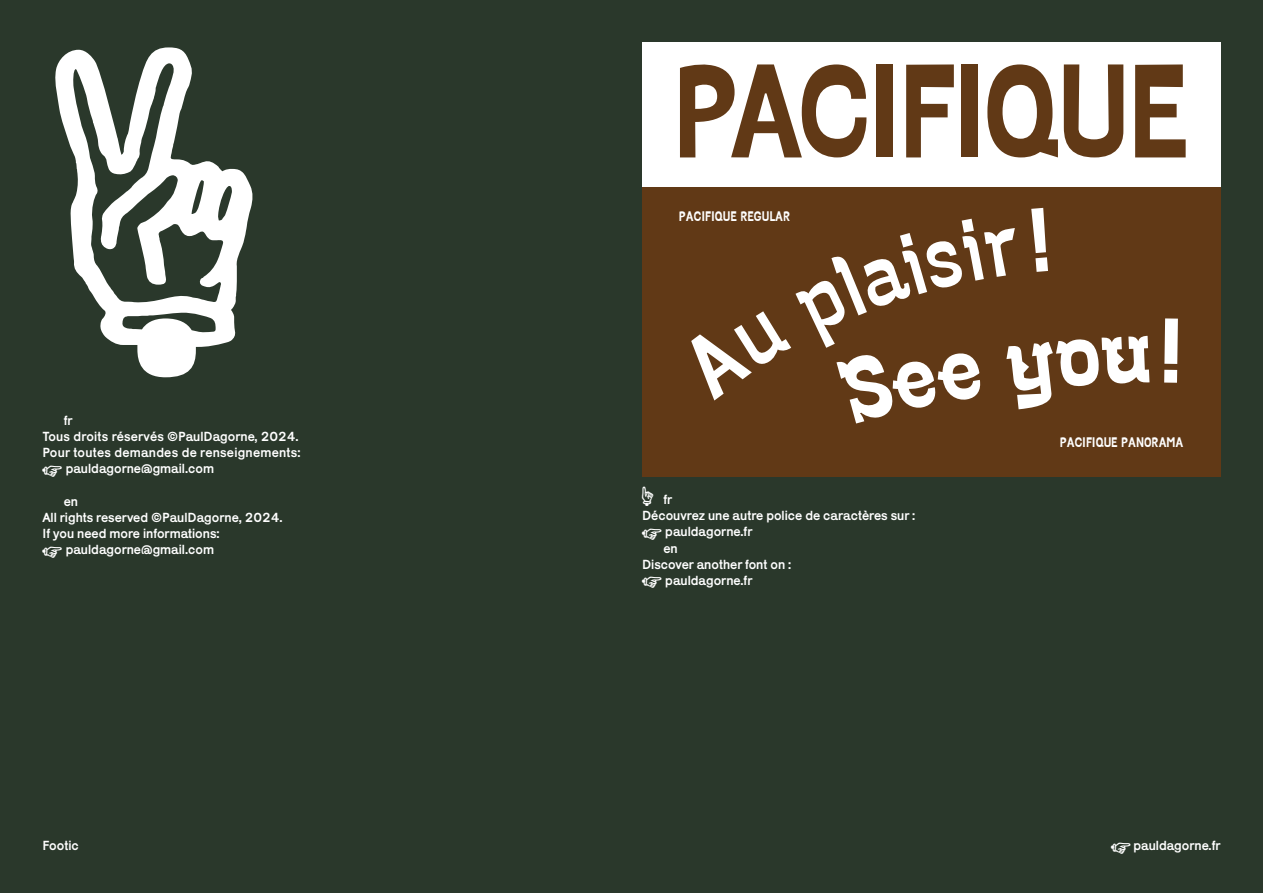
<style>
.page{position:relative;width:1263px;height:893px;background:#2a382b}
.page>*{position:absolute;margin:0;border:0;box-sizing:border-box;transform-origin:0 0}
.t1{font:379.5px "Footic";color:#fff}
.t2{font:129.15px "Pacifique";letter-spacing:-.03em;color:#613916}
.t3{font:13.5px/16.2px "Karrik";color:#fff}
.t4{font:13.5px "Pacifique";color:#fff}
.s1{font-family:"Footic";font-size:21px}
</style>
<div class="page">
<div style="left:642px;top:43px;width:578px;height:144px;background:#fff"></div>
<div style="left:642px;top:187px;width:578px;height:289px;background:#613916"></div>
<h1 class="t1" style="left:43px;top:-49px;width:229px">✌</h1>
<p class="t3" style="left:43px;top:411px;width:260px;text-indent:21px">fr<br>Tous droits réservés ©PaulDagorne, 2024.<br>Pour toutes demandes de renseignements: <span class="s1">☞</span> pauldagorne@gmail.com</p>
<p class="t3" style="left:43px;top:492px;width:242px;text-indent:21px">en<br>All rights reserved ©PaulDagorne, 2024.<br>If you need more informations:<br><span class="s1">☞</span> pauldagorne@gmail.com</p>
<h2 class="t2" style="left:672px;top:34px;width:518px">PACIFIQUE</h2>
<p class="t4" style="left:679px;top:208px;width:113px">PACIFIQUE REGULAR</p>
<p class="t3" style="left:642px;top:490px;width:32px"><span class="s1">☝</span> fr</p>
<p class="t3" style="left:642px;top:506px;width:275px">Découvrez une autre police de caractères sur :</p>
<p class="t3" style="left:642px;top:522px;width:112px"><span class="s1">☞</span> pauldagorne.fr</p>
<p class="t3" style="left:663px;top:539px;width:16px">en</p>
<p class="t3" style="left:642px;top:555px;width:151px">Discover another font on :</p>
<p class="t3" style="left:642px;top:571px;width:112px"><span class="s1">☞</span> pauldagorne.fr</p>
<p class="t4" style="left:1060px;top:434px;width:125px">PACIFIQUE PANORAMA</p>
<p class="t3" style="left:43px;top:836px;width:38px">Footic</p>
<p class="t3" style="left:1111px;top:836px;width:111px"><span class="s1">☞</span> pauldagorne.fr</p>
</div>
